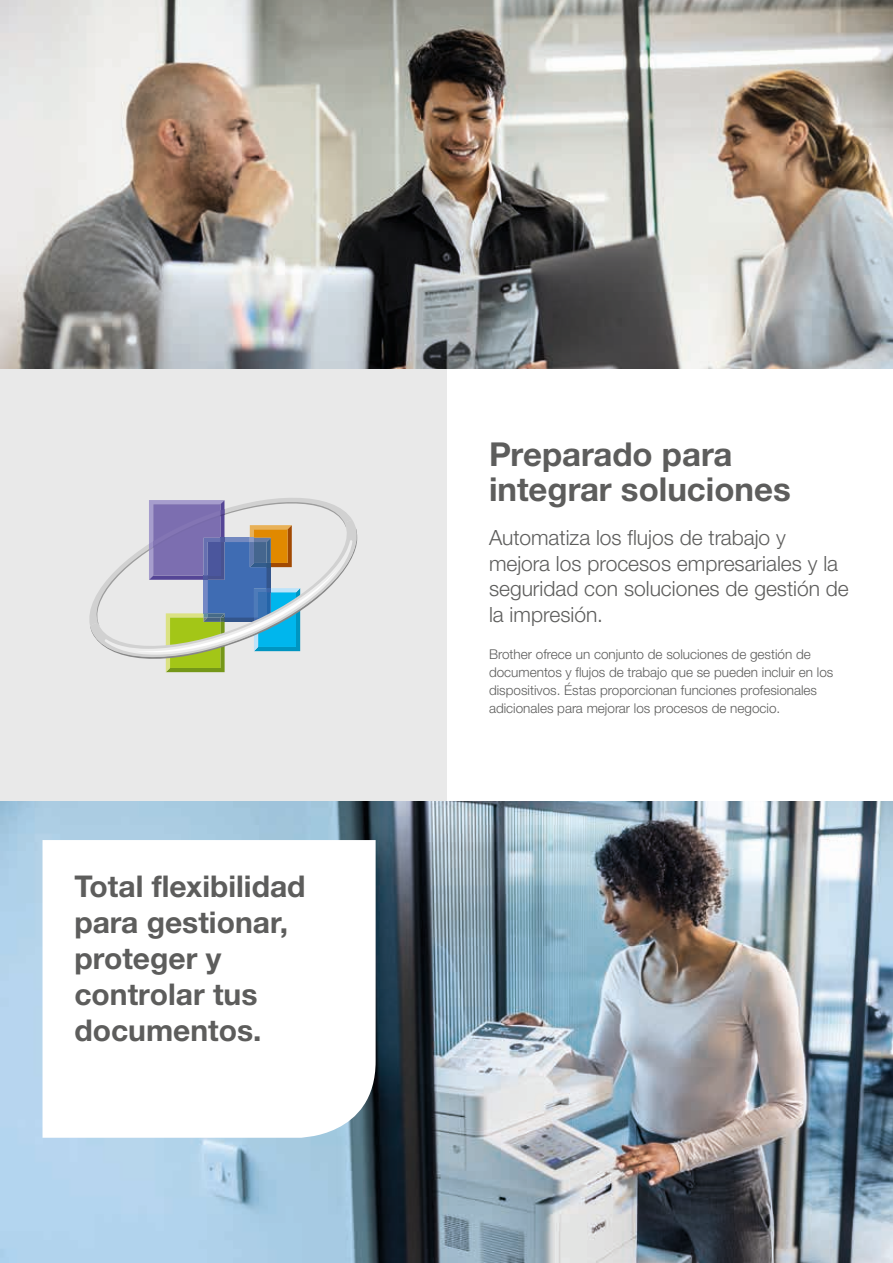
<style>
.page{position:relative;width:893px;height:1263px;background:#fff}
.page>*{position:absolute;margin:0;border:0;box-sizing:border-box;transform-origin:0 0}
.t1{font:700 33px/34.5px "Helvetica Neue LTW1 G";color:#5d5d5c}
.t2{font:700 30px/36px "Helvetica Neue LTW1 G";color:#5d5d5c}
.t3{font:300 21px/25.5px "Helvetica Neue LTW1 G";color:#5d5d5c}
.t4{font:300 13.5px/18px "Helvetica Neue LTW1 G";color:#5d5d5c}
</style>
<div class="page">
<div style="left:0;top:369px;width:446px;height:432px;background:#e9e9e9"></div>
<img style="left:0;top:0;width:893px;height:369px">
<svg style="left:89px;top:498px;width:269px;height:174px"></svg>
<img style="left:0;top:801px;width:893px;height:462px">
<svg style="left:43px;top:840px;width:333px;height:298px"></svg>
<h2 class="t2" style="left:74px;top:868px;width:233px">Total flexibilidad para gestionar, proteger y controlar tus documentos.</h2>
<h1 class="t1" style="left:489px;top:437px;width:303px">Preparado para integrar soluciones</h1>
<h3 class="t3" style="left:489px;top:525px;width:361px">Automatiza los flujos de trabajo y mejora los procesos empresariales y la seguridad con soluciones de gestión de la impresión.</h3>
<p class="t4" style="left:489px;top:645px;width:346px">Brother ofrece un conjunto de soluciones de gestión de documentos y flujos de trabajo que se pueden incluir en los dispositivos. Éstas proporcionan funciones profesionales adicionales para mejorar los procesos de negocio.</p>
</div>
